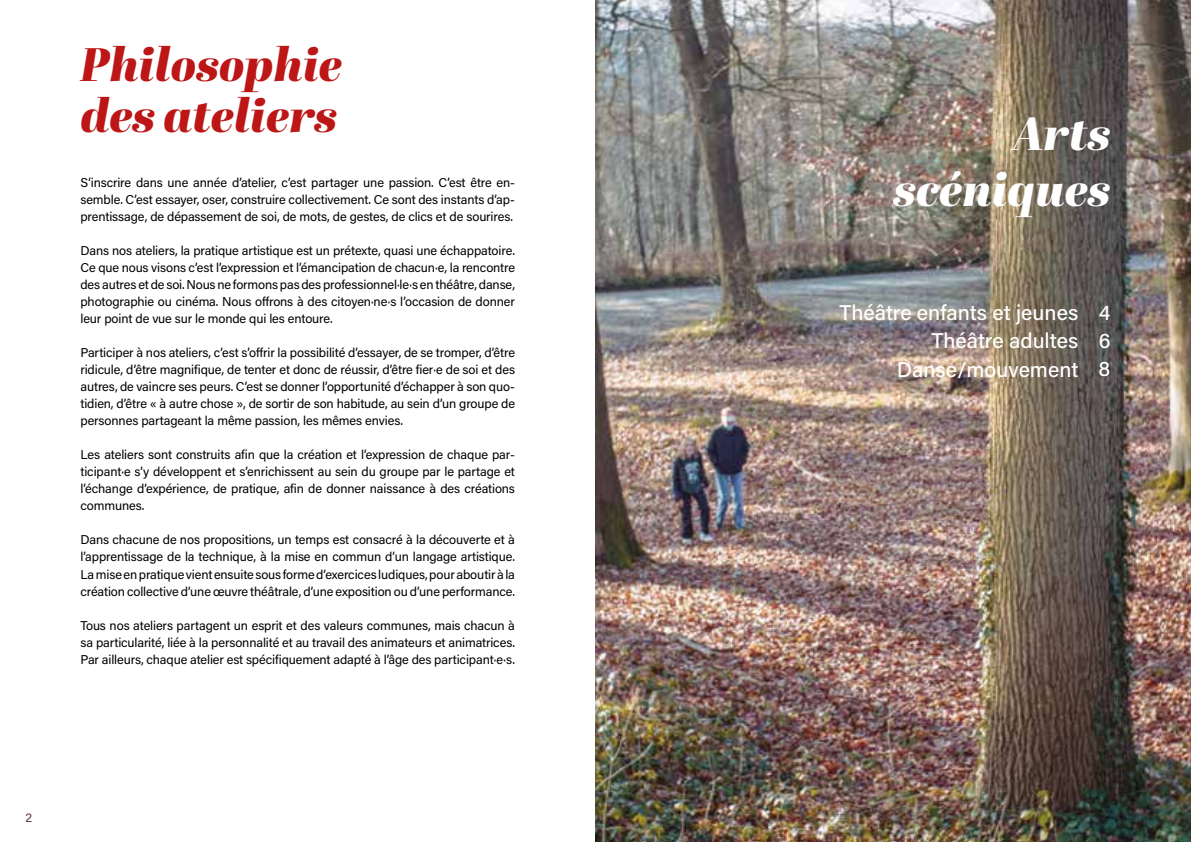
<style>
.page{position:relative;width:1191px;height:842px;background:#fff}
.page>*{position:absolute;margin:0;border:0;box-sizing:border-box;transform-origin:0 0}
.t1{font:italic 46.8px/51px "Abril Fatface";color:#bc1616}
.t2{font:italic 46.8px/56.2px "Abril Fatface";color:#fff;text-align:right}
.t3{font:500 21.2px/28.4px "Acumin Pro";color:#fff;text-align:justify}
.t4{font:12.8px/17px "Acumin Pro";letter-spacing:-.01em;color:#000;text-align:justify}
.t5{font:12.8px "Acumin Pro";color:#653334}
</style>
<div class="page">
<img style="left:595px;top:0;width:596px;height:842px">
<h1 class="t1" style="left:80px;top:37px;width:263px">Philosophie des ateliers</h1>
<p class="t4" style="left:80px;top:173px;width:436px">S’inscrire dans une année d’atelier, c’est partager une passion. C’est être en&shy;semble. C’est essayer, oser, construire collectivement. Ce sont des instants d’ap&shy;prentissage, de dépassement de soi, de mots, de gestes, de clics et de sourires.</p>
<p class="t4" style="left:80px;top:241px;width:436px">Dans nos ateliers, la pratique artistique est un prétexte, quasi une échappatoire.<br>Ce que nous visons c’est l’expression et l’émancipation de chacun·e, la rencontre des autres et de soi. Nous ne formons pas des professionnel·le·s en théâtre, danse, photographie ou cinéma. Nous offrons à des citoyen·ne·s l’occasion de donner leur point de vue sur le monde qui les entoure.</p>
<p class="t4" style="left:80px;top:344px;width:436px">Participer à nos ateliers, c’est s’offrir la possibilité d’essayer, de se tromper, d’être ridicule, d’être magnifique, de tenter et donc de réussir, d’être fier·e de soi et des autres, de vaincre ses peurs. C’est se donner l’opportunité d’échapper à son quo&shy;tidien, d’être « à autre chose », de sortir de son habitude, au sein d’un groupe de personnes partageant la même passion, les mêmes envies.</p>
<p class="t4" style="left:80px;top:446px;width:436px">Les ateliers sont construits afin que la création et l’expression de chaque par&shy;ticipant·e s’y développent et s’enrichissent au sein du groupe par le partage et l’échange d’expérience, de pratique, afin de donner naissance à des créations communes.</p>
<p class="t4" style="left:80px;top:531px;width:436px">Dans chacune de nos propositions, un temps est consacré à la découverte et à l’apprentissage de la technique, à la mise en commun d’un langage artistique.<br>La mise en pratique vient ensuite sous forme d’exercices ludiques, pour aboutir à la création collective d’une œuvre théâtrale, d’une exposition ou d’une performance.</p>
<p class="t4" style="left:80px;top:616px;width:436px">Tous nos ateliers partagent un esprit et des valeurs communes, mais chacun à sa particularité, liée à la personnalité et au travail des animateurs et animatrices.<br>Par ailleurs, chaque atelier est spécifiquement adapté à l’âge des participant·e·s.</p>
<p class="t5" style="left:25px;top:809px;width:8px">2</p>
<h1 class="t2" style="left:893px;top:104px;width:219px">Arts scéniques</h1>
<h2 class="t3" style="left:839px;top:297px;width:240px;text-align:right">Théâtre enfants et jeunes<br>Théâtre adultes<br>Danse/mouvement</h2>
<h2 class="t3" style="left:1098px;top:297px;width:13px">4<br>6<br>8</h2>
</div>
